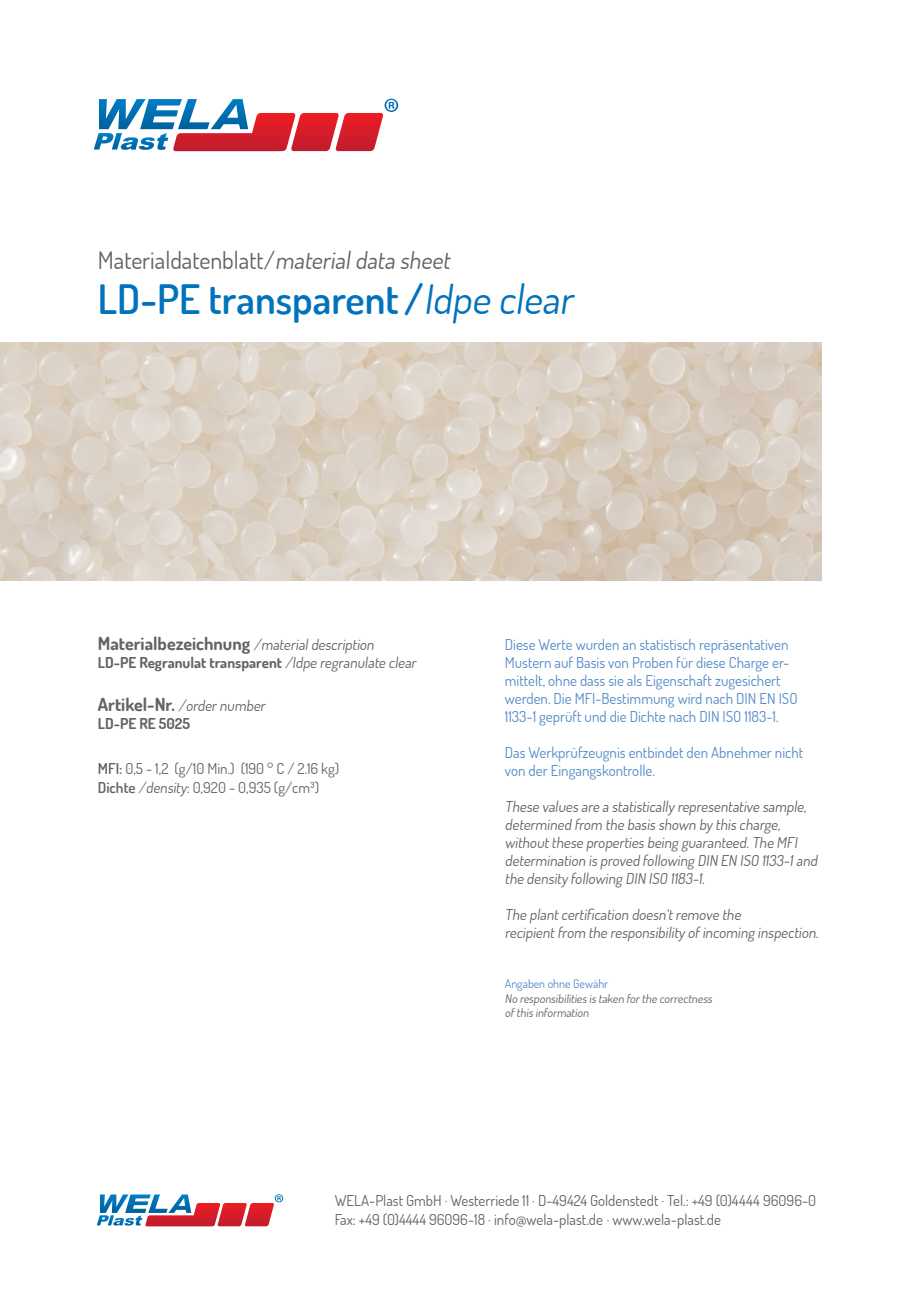
<style>
.page{position:relative;width:919px;height:1289px;background:#fff}
.page>*{position:absolute;margin:0;border:0;box-sizing:border-box;transform-origin:0 0}
.t1{font:600 40.5px "Dosis";color:#0073bc}
.t2{font:24px "Dosis";color:#636366}
.t3{font:15px/18px "Dosis";color:#636366}
.t4{font:15px/18px "Dosis";color:#548bc8}
.t5{font:700 15px "Dosis";color:#636366}
.t6{font:12px "Dosis";color:#636366}
.t7{font:12px "Dosis";color:#548bc8}
.s1{font-weight:400}
.s2{font-weight:700;font-size:18px}
.s3{font-weight:600}
</style>
<div class="page">
<img style="left:0;top:342px;width:821px;height:238px">
<svg style="left:94px;top:99px;width:304px;height:52px"></svg>
<svg style="left:97px;top:1194px;width:186px;height:32px"></svg>
<p class="t2" style="left:98px;top:244px;width:358px">Materialdatenblatt/materialdata sheet</p>
<p class="t1" style="left:98px;top:273px;width:483px">LD-PE transparent /<span class="s1">Idpe clear</span></p>
<p class="t3" style="left:98px;top:635px;width:280px"><span class="s2">Materialbezeichnung</span> /materialdescription</p>
<p class="t5" style="left:98px;top:653px;width:322px">LD-PE Regranulat transparent <span class="s1">/Idpe regranulate clear</span></p>
<p class="t3" style="left:98px;top:696px;width:171px"><span class="s2">Artikel-Nr.</span> /order number</p>
<p class="t5" style="left:98px;top:714px;width:94px">LD-PE RE 5025</p>
<p class="t3" style="left:98px;top:759px;width:243px"><span class="s3">MFI:</span> 0,5 - 1,2 (g/10 Min.) (190 ° C / 2.16 kg)</p>
<p class="t3" style="left:98px;top:777px;width:223px"><span class="s3">Dichte</span> /density: 0,920 - 0,935 (g/cm³)</p>
<p class="t4" style="left:505px;top:635px;width:285px">Diese Werte wurden an statistisch repräsentativen</p>
<p class="t4" style="left:505px;top:653px;width:286px">Mustern auf Basis von Proben für diese Charge er-</p>
<p class="t4" style="left:505px;top:671px;width:277px">mittelt, ohne dass sie als Eigenschaft zugesichert</p>
<p class="t4" style="left:505px;top:689px;width:294px">werden. Die MFI-Bestimmung wird nach DIN EN ISO<br>1133-1 geprüft und die Dichte nach DIN ISO 1183-1.</p>
<p class="t4" style="left:505px;top:743px;width:300px">Das Werkprüfzeugnis entbindet den Abnehmer nicht von der Eingangskontrolle.</p>
<p class="t3" style="left:505px;top:797px;width:305px">These values are a statistically representative sample, determined from the basis shown by this charge,</p>
<p class="t3" style="left:505px;top:833px;width:296px">withoutthese properties being guaranteed.The MFI</p>
<p class="t3" style="left:505px;top:851px;width:316px">determination is proved following DIN EN ISO 1133-1and the density following DIN ISO 1183-1.</p>
<p class="t3" style="left:505px;top:905px;width:240px">The plantcertification doesn‘tremove the</p>
<p class="t3" style="left:505px;top:923px;width:317px">recipientfrom the responsibility ofincoming inspection.</p>
<p class="t7" style="left:505px;top:976px;width:105px">Angaben ohne Gewähr</p>
<p class="t6" style="left:505px;top:990px;width:211px">No responsibilities is taken for the correctness</p>
<p class="t6" style="left:505px;top:1005px;width:87px">ofthis information</p>
<p class="t3" style="left:334px;top:1190px;width:483px">WELA-Plast GmbH · Westerriede 11 · D-49424 Goldenstedt · Tel.: +49 (0)4444 96096-0</p>
<p class="t3" style="left:334px;top:1210px;width:388px">Fax: +49 (0)4444 96096-18 · info@wela-plast.de · www.wela-plast.de</p>
</div>
